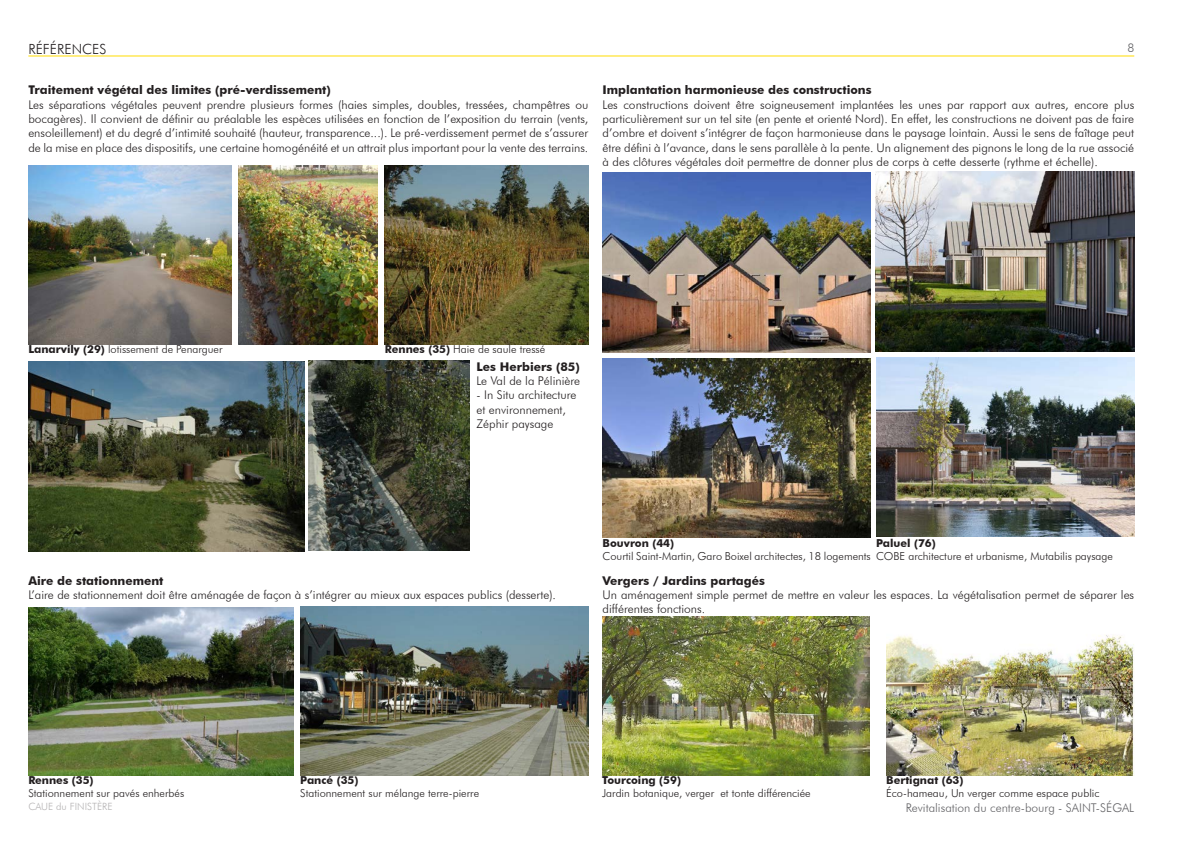
<style>
.page{position:relative;width:1191px;height:842px;background:#fff}
.page>*{position:absolute;margin:0;border:0;box-sizing:border-box;transform-origin:0 0}
.t1{font:300 14px "Futura BT";color:#231f20}
.t2{font:300 12px/14.4px "Futura BT";color:#231f20}
.t3{font:700 12px "Futura BT";color:#231f20}
.t4{font:300 12px "Futura BT";color:#636366}
.t5{font:300 11px "Futura BT";color:#231f20}
.t6{font:700 11px "Futura BT";color:#231f20}
.t7{font:300 10px "Futura BT";color:#b4b2b3}
.s1{font-weight:700}
</style>
<div class="page">
<hr style="left:28px;top:55px;width:1106px;height:1px;background:#ffdc01">
<img style="left:28px;top:166px;width:203px;height:179px">
<img style="left:239px;top:166px;width:139px;height:179px">
<img style="left:28px;top:361px;width:276px;height:190px">
<img style="left:308px;top:361px;width:161px;height:190px">
<img style="left:385px;top:166px;width:203px;height:179px">
<img style="left:877px;top:357px;width:257px;height:180px">
<img style="left:875px;top:172px;width:259px;height:179px">
<img style="left:602px;top:172px;width:268px;height:180px">
<img style="left:602px;top:358px;width:269px;height:179px">
<img style="left:28px;top:607px;width:265px;height:168px">
<img style="left:300px;top:607px;width:288px;height:168px">
<img style="left:603px;top:617px;width:266px;height:158px">
<img style="left:886px;top:635px;width:248px;height:141px">
<p class="t1" style="left:28px;top:40px;width:79px">RÉFÉRENCES</p>
<p class="t3" style="left:28px;top:83px;width:304px">Traitement végétal des limites (pré-verdissement)</p>
<p class="t2" style="left:28px;top:97px;width:561px;text-align:justify">Les séparations végétales peuvent prendre plusieurs formes (haies simples, doubles, tressées, champêtres ou bocagères). Il convient de définir au préalable les espèces utilisées en fonction de l’exposition du terrain (vents, ensoleillement) et du degré d’intimité souhaité (hauteur, transparence...). Le pré-verdissement permet de s’assurer de la mise en place des dispositifs, une certaine homogénéité et un attrait plus important pour la vente des terrains.</p>
<p class="t4" style="left:1127px;top:41px;width:8px">8</p>
<p class="t3" style="left:602px;top:83px;width:270px">Implantation harmonieuse des constructions</p>
<p class="t2" style="left:602px;top:97px;width:533px;text-align:justify">Les constructions doivent être soigneusement implantées les unes par rapport aux autres, encore plus particulièrement sur un tel site (en pente et orienté Nord). En effet, les constructions ne doivent pas de faire d’ombre et doivent s’intégrer de façon harmonieuse dans le paysage lointain. Aussi le sens de faîtage peut être défini à l’avance, dans le sens parallèle à la pente. Un alignement des pignons le long de la rue associé à des clôtures végétales doit permettre de donner plus de corps à cette desserte (rythme et échelle).</p>
<p class="t5" style="left:28px;top:343px;width:196px"><span class="s1">Lanarvily (29)</span> lotissement de Penarguer</p>
<p class="t5" style="left:385px;top:343px;width:162px"><span class="s1">Rennes (35)</span> Haie de saule tressé</p>
<p class="t2" style="left:476px;top:359px;width:105px"><span class="s1">Les Herbiers (85)<br></span>Le Val de la Pélinière</p>
<p class="t2" style="left:476px;top:388px;width:101px">- In Situ architecture et environnement,<br>Zéphir paysage</p>
<p class="t3" style="left:28px;top:573px;width:137px">Aire de stationnement</p>
<p class="t2" style="left:28px;top:587px;width:529px">L’aire de stationnement doit être aménagée de façon à s’intégrer au mieux aux espaces publics (desserte).</p>
<p class="t6" style="left:876px;top:536px;width:61px">Paluel (76)</p>
<p class="t5" style="left:876px;top:549px;width:238px">COBE architecture et urbanisme, Mutabilis paysage</p>
<p class="t6" style="left:602px;top:536px;width:73px">Bouvron (44)</p>
<p class="t5" style="left:602px;top:549px;width:270px">Courtil Saint-Martin, Garo Boixel architectes, 18 logements</p>
<p class="t3" style="left:602px;top:573px;width:164px">Vergers / Jardins partagés</p>
<p class="t2" style="left:602px;top:587px;width:533px">Un aménagement simple permet de mettre en valeur les espaces. La végétalisation permet de séparer les différentes fonctions.</p>
<p class="t6" style="left:602px;top:773px;width:80px">Tourcoing (59)</p>
<p class="t5" style="left:602px;top:786px;width:210px">Jardin botanique, verger et tonte différenciée</p>
<p class="t6" style="left:886px;top:773px;width:79px">Bertignat (63)</p>
<p class="t5" style="left:886px;top:786px;width:215px">Éco-hameau, Un verger comme espace public</p>
<p class="t6" style="left:28px;top:773px;width:67px">Rennes (35)</p>
<p class="t5" style="left:28px;top:786px;width:157px">Stationnement sur pavés enherbés</p>
<p class="t6" style="left:300px;top:773px;width:60px">Pancé (35)</p>
<p class="t5" style="left:300px;top:787px;width:180px">Stationnement sur mélange terre-pierre</p>
<p class="t7" style="left:28px;top:801px;width:86px">CAUE du FINISTÈRE</p>
<p class="t4" style="left:905px;top:800px;width:230px">Revitalisation du centre-bourg - SAINT-SÉGAL</p>
</div>
